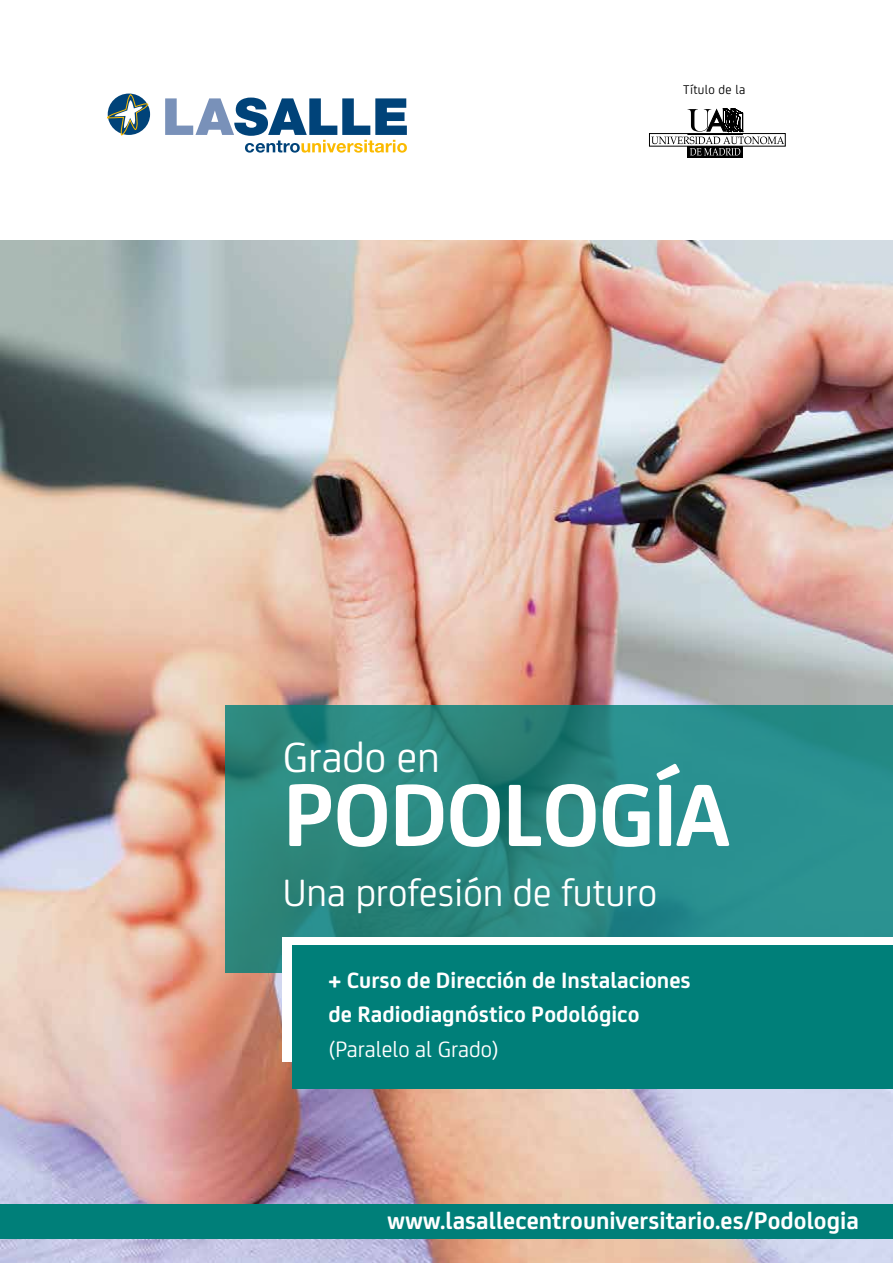
<style>
.page{position:relative;width:893px;height:1263px;background:#fff}
.page>*{position:absolute;margin:0;border:0;box-sizing:border-box;transform-origin:0 0}
.t1{font:700 94.5px "Bankia";letter-spacing:-.02em;color:#fff}
.t2{font:45px "Bankia";color:#fff}
.t3{font:40.65px "Bankia";color:#fff}
.t4{font:700 25.5px "Bankia";color:#fff}
.t5{font:700 23.7px/34.2px "Bankia";color:#fff}
.t6{font:23.7px "Bankia";color:#fff}
.t7{font:13.5px "Bankia";letter-spacing:.02em;color:#000}
</style>
<div class="page">
<img style="left:0;top:240px;width:893px;height:1023px">
<svg style="left:226px;top:705px;width:667px;height:267px;background:#298984"></svg>
<div style="left:283px;top:937px;width:610px;height:125px;background:#fff"></div>
<div style="left:108px;top:94px;width:42px;height:41px;background:#004379;border-radius:50%"></div>
<svg style="left:107px;top:94px;width:41px;height:41px"></svg>
<svg style="left:165px;top:98px;width:242px;height:55px"></svg>
<div style="left:649px;top:133px;width:137px;height:14px;border:1px solid #000"></div>
<svg style="left:688px;top:155px;width:55px;height:2px"></svg>
<svg style="left:651px;top:108px;width:133px;height:47px"></svg>
<div style="left:0;top:1204px;width:893px;height:34px;background:#007f79"></div>
<div style="left:293px;top:945px;width:600px;height:144px;background:#007f79"></div>
<img style="left:0;top:689px;width:1px;height:574px">
<p class="t7" style="left:683px;top:79px;width:64px">Título de la</p>
<h2 class="t2" style="left:283px;top:725px;width:159px">Grado en</h2>
<h1 class="t1" style="left:283px;top:744px;width:448px">PODOLOGÍA</h1>
<h3 class="t3" style="left:283px;top:863px;width:376px">Una profesión de futuro</h3>
<p class="t5" style="left:329px;top:962px;width:364px">+ Curso de Dirección de Instalaciones de Radiodiagnóstico Podológico</p>
<p class="t6" style="left:329px;top:1032px;width:172px">(Paralelo al Grado)</p>
<p class="t4" style="left:387px;top:1202px;width:473px">www.lasallecentrouniversitario.es/Podologia</p>
</div>
